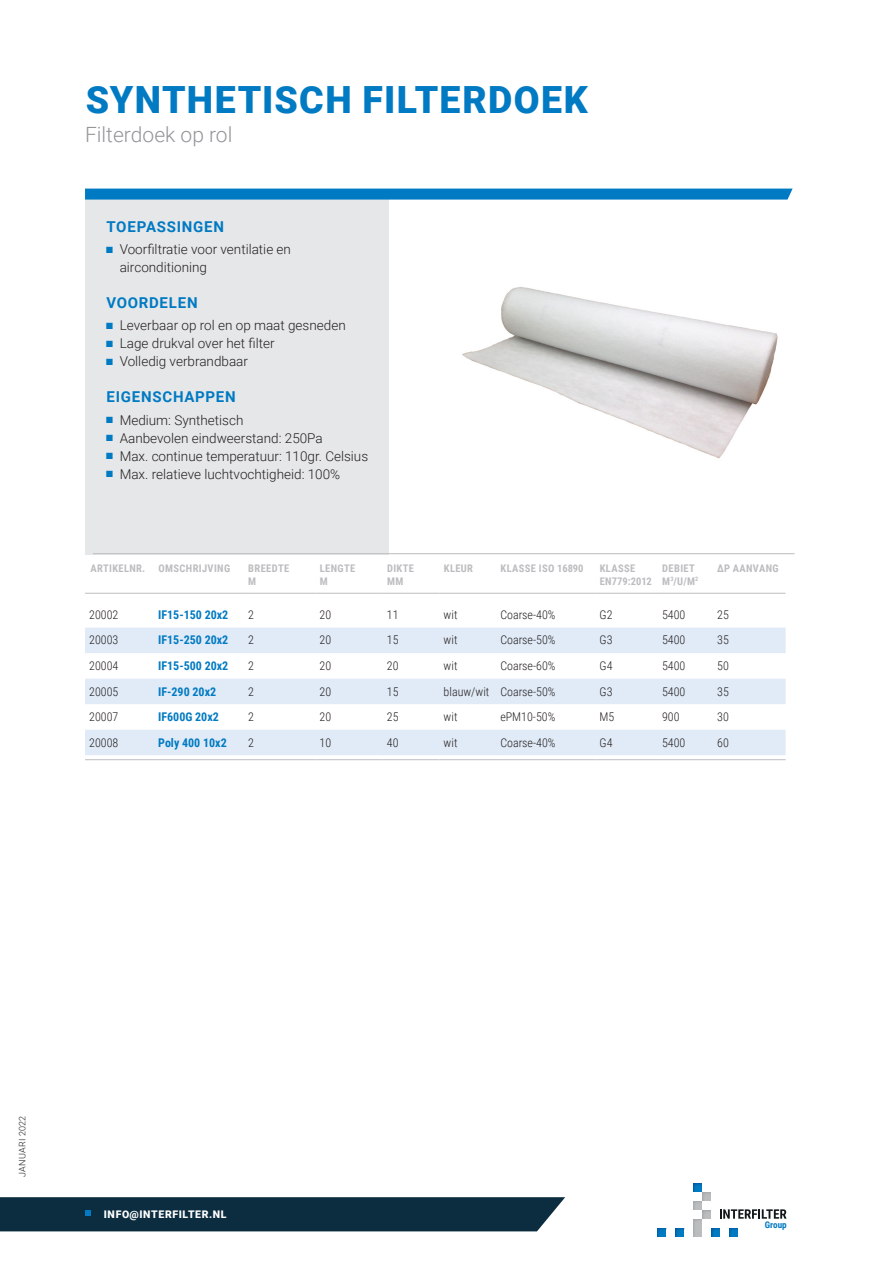
<style>
.page{position:relative;width:893px;height:1263px;background:#fff}
.page>*{position:absolute;margin:0;border:0;box-sizing:border-box;transform-origin:0 0}
.t1{font:900 37.5px "Roboto";letter-spacing:.03em;color:#007ac2}
.t2{font:300 21px "Roboto";color:#939598}
.t3{font:700 15px "Roboto";letter-spacing:.05em;color:#007ac2}
.t4{font:300 13.5px/18px "Roboto";color:#231f20}
.t5{font:300 12px "Roboto Condensed";color:#231f20}
.t6{font:700 12px "Roboto Condensed";color:#007ac2}
.t7{font:700 10.5px/12.6px "Roboto Condensed";letter-spacing:.035em;color:#bcbdc0}
.t8{font:900 10.5px "Roboto";letter-spacing:.06em;color:#fff}
.t9{font:700 9.15px "Roboto Condensed";color:#007ac2}
.t10{font:300 9px "Roboto";letter-spacing:.035em;color:#231f20}
.s1{color:#007ac2}
</style>
<div class="page">
<svg style="left:85px;top:628px;width:701px;height:127px;fill:#e1ebf7"></svg>
<hr style="left:85px;top:759px;width:68px;height:1px;background:#bcbdc0">
<hr style="left:153px;top:759px;width:91px;height:1px;background:#bcbdc0">
<hr style="left:244px;top:759px;width:71px;height:1px;background:#bcbdc0">
<hr style="left:315px;top:759px;width:68px;height:1px;background:#bcbdc0">
<hr style="left:383px;top:759px;width:56px;height:1px;background:#bcbdc0">
<hr style="left:439px;top:759px;width:57px;height:1px;background:#bcbdc0">
<hr style="left:496px;top:759px;width:99px;height:1px;background:#bcbdc0">
<hr style="left:595px;top:759px;width:63px;height:1px;background:#bcbdc0">
<hr style="left:658px;top:759px;width:55px;height:1px;background:#bcbdc0">
<hr style="left:713px;top:759px;width:73px;height:1px;background:#bcbdc0">
<hr style="left:85px;top:593px;width:68px;height:1px;background:#bcbdc0">
<hr style="left:153px;top:593px;width:91px;height:1px;background:#bcbdc0">
<hr style="left:244px;top:593px;width:71px;height:1px;background:#bcbdc0">
<hr style="left:315px;top:593px;width:68px;height:1px;background:#bcbdc0">
<hr style="left:383px;top:593px;width:56px;height:1px;background:#bcbdc0">
<hr style="left:439px;top:593px;width:57px;height:1px;background:#bcbdc0">
<hr style="left:496px;top:593px;width:99px;height:1px;background:#bcbdc0">
<hr style="left:595px;top:593px;width:63px;height:1px;background:#bcbdc0">
<hr style="left:658px;top:593px;width:55px;height:1px;background:#bcbdc0">
<hr style="left:713px;top:593px;width:73px;height:1px;background:#bcbdc0">
<div style="left:85px;top:192px;width:303px;height:362px;background:#e6e7e9"></div>
<img style="left:462px;top:287px;width:316px;height:172px">
<hr style="left:93px;top:553px;width:702px;height:1px;background:#bcbdc0">
<div style="left:0;top:1197px;width:565px;height:34px;background:#0c2d3f"></div>
<svg style="left:720px;top:1209px;width:66px;height:10px"></svg>
<svg style="left:657px;top:1228px;width:9px;height:8px"></svg>
<svg style="left:675px;top:1228px;width:9px;height:8px"></svg>
<svg style="left:693px;top:1183px;width:9px;height:9px"></svg>
<svg style="left:711px;top:1228px;width:9px;height:8px"></svg>
<svg style="left:729px;top:1228px;width:9px;height:8px"></svg>
<div style="left:702px;top:1192px;width:9px;height:9px;background:#b9babc"></div>
<div style="left:693px;top:1201px;width:9px;height:9px;background:#babbbc"></div>
<div style="left:702px;top:1210px;width:9px;height:9px;background:#b8babb"></div>
<div style="left:693px;top:1219px;width:9px;height:17px;background:#bbbcbd"></div>
<svg style="left:85px;top:189px;width:708px;height:11px;background:#0a7fc4"></svg>
<p class="t1" style="left:86px;top:74px;width:504px">SYNTHETISCH FILTERDOEK</p>
<p class="t2" style="left:85px;top:120px;width:149px">Filterdoek op rol</p>
<p class="t3" style="left:107px;top:216px;width:119px">TOEPASSINGEN</p>
<p class="t4" style="left:120px;top:240px;width:173px;text-indent:-13px"><span class="s1">■</span> Voorfiltratie voor ventilatie en airconditioning</p>
<p class="t3" style="left:107px;top:292px;width:93px">VOORDELEN</p>
<p class="t4" style="left:106px;top:316px;width:241px"><span class="s1">■</span> Leverbaar op rol en op maat gesneden</p>
<p class="t4" style="left:106px;top:334px;width:170px"><span class="s1">■</span> Lage drukval over het filter</p>
<p class="t4" style="left:106px;top:352px;width:143px"><span class="s1">■</span> Volledig verbrandbaar</p>
<p class="t3" style="left:107px;top:386px;width:131px">EIGENSCHAPPEN</p>
<p class="t4" style="left:106px;top:410px;width:139px"><span class="s1">■</span> Medium: Synthetisch</p>
<p class="t4" style="left:106px;top:428px;width:218px"><span class="s1">■</span> Aanbevolen eindweerstand: 250Pa</p>
<p class="t4" style="left:106px;top:446px;width:263px"><span class="s1">■</span> Max. continue temperatuur: 110gr. Celsius</p>
<p class="t4" style="left:106px;top:464px;width:235px"><span class="s1">■</span> Max. relatieve luchtvochtigheid: 100%</p>
<p class="t7" style="left:91px;top:562px;width:56px">ARTIKELNR.</p>
<p class="t7" style="left:158px;top:562px;width:73px">OMSCHRIJVING</p>
<p class="t7" style="left:248px;top:562px;width:43px">BREEDTE</p>
<p class="t7" style="left:248px;top:574px;width:9px">M</p>
<p class="t7" style="left:320px;top:562px;width:37px">LENGTE</p>
<p class="t7" style="left:320px;top:574px;width:9px">M</p>
<p class="t7" style="left:387px;top:562px;width:28px">DIKTE</p>
<p class="t7" style="left:387px;top:574px;width:18px">MM</p>
<p class="t7" style="left:444px;top:562px;width:31px">KLEUR</p>
<p class="t7" style="left:500px;top:562px;width:85px">KLASSE ISO 16890</p>
<p class="t7" style="left:600px;top:562px;width:54px">KLASSE<br>EN779:2012</p>
<p class="t7" style="left:662px;top:562px;width:34px">DEBIET</p>
<p class="t7" style="left:662px;top:574px;width:37px">M<sup>3</sup>/U/M<sup>2</sup></p>
<p class="t7" style="left:717px;top:562px;width:63px">ΔP AANVANG</p>
<p class="t5" style="left:89px;top:606px;width:31px">20002</p>
<p class="t6" style="left:158px;top:606px;width:72px">IF15-150 20x2</p>
<p class="t5" style="left:248px;top:606px;width:7px">2</p>
<p class="t5" style="left:320px;top:606px;width:13px">20</p>
<p class="t5" style="left:387px;top:606px;width:13px">11</p>
<p class="t5" style="left:444px;top:606px;width:15px">wit</p>
<p class="t5" style="left:500px;top:606px;width:57px">Coarse-40%</p>
<p class="t5" style="left:600px;top:606px;width:14px">G2</p>
<p class="t5" style="left:662px;top:606px;width:25px">5400</p>
<p class="t5" style="left:717px;top:606px;width:13px">25</p>
<p class="t5" style="left:89px;top:632px;width:31px">20003</p>
<p class="t6" style="left:158px;top:632px;width:72px">IF15-250 20x2</p>
<p class="t5" style="left:248px;top:632px;width:7px">2</p>
<p class="t5" style="left:320px;top:632px;width:13px">20</p>
<p class="t5" style="left:387px;top:632px;width:13px">15</p>
<p class="t5" style="left:444px;top:632px;width:15px">wit</p>
<p class="t5" style="left:500px;top:632px;width:57px">Coarse-50%</p>
<p class="t5" style="left:600px;top:632px;width:14px">G3</p>
<p class="t5" style="left:662px;top:632px;width:25px">5400</p>
<p class="t5" style="left:717px;top:632px;width:13px">35</p>
<p class="t5" style="left:89px;top:657px;width:31px">20004</p>
<p class="t6" style="left:158px;top:657px;width:72px">IF15-500 20x2</p>
<p class="t5" style="left:248px;top:657px;width:7px">2</p>
<p class="t5" style="left:320px;top:657px;width:13px">20</p>
<p class="t5" style="left:387px;top:657px;width:13px">20</p>
<p class="t5" style="left:444px;top:657px;width:15px">wit</p>
<p class="t5" style="left:500px;top:657px;width:57px">Coarse-60%</p>
<p class="t5" style="left:600px;top:657px;width:14px">G4</p>
<p class="t5" style="left:662px;top:657px;width:25px">5400</p>
<p class="t5" style="left:717px;top:657px;width:13px">50</p>
<p class="t5" style="left:89px;top:683px;width:31px">20005</p>
<p class="t6" style="left:158px;top:683px;width:59px">IF-290 20x2</p>
<p class="t5" style="left:248px;top:683px;width:7px">2</p>
<p class="t5" style="left:320px;top:683px;width:13px">20</p>
<p class="t5" style="left:387px;top:683px;width:13px">15</p>
<p class="t5" style="left:444px;top:683px;width:47px">blauw/wit</p>
<p class="t5" style="left:500px;top:683px;width:57px">Coarse-50%</p>
<p class="t5" style="left:600px;top:683px;width:14px">G3</p>
<p class="t5" style="left:662px;top:683px;width:25px">5400</p>
<p class="t5" style="left:717px;top:683px;width:13px">35</p>
<p class="t5" style="left:89px;top:708px;width:31px">20007</p>
<p class="t6" style="left:158px;top:708px;width:62px">IF600G 20x2</p>
<p class="t5" style="left:248px;top:708px;width:7px">2</p>
<p class="t5" style="left:320px;top:708px;width:13px">20</p>
<p class="t5" style="left:387px;top:708px;width:13px">25</p>
<p class="t5" style="left:444px;top:708px;width:15px">wit</p>
<p class="t5" style="left:500px;top:708px;width:57px">ePM10-50%</p>
<p class="t5" style="left:600px;top:708px;width:16px">M5</p>
<p class="t5" style="left:662px;top:708px;width:19px">900</p>
<p class="t5" style="left:717px;top:708px;width:13px">30</p>
<p class="t5" style="left:89px;top:734px;width:31px">20008</p>
<p class="t6" style="left:158px;top:734px;width:70px">Poly 400 10x2</p>
<p class="t5" style="left:248px;top:734px;width:7px">2</p>
<p class="t5" style="left:320px;top:734px;width:13px">10</p>
<p class="t5" style="left:387px;top:734px;width:13px">40</p>
<p class="t5" style="left:444px;top:734px;width:15px">wit</p>
<p class="t5" style="left:500px;top:734px;width:57px">Coarse-40%</p>
<p class="t5" style="left:600px;top:734px;width:14px">G4</p>
<p class="t5" style="left:662px;top:734px;width:25px">5400</p>
<p class="t5" style="left:717px;top:734px;width:13px">60</p>
<p class="t10" style="left:16px;top:1177px;width:62px;rotate:-90deg">JANUARI 2022</p>
<p class="t8" style="left:104px;top:1207px;width:124px">INFO@INTERFILTER.NL</p>
<p class="t9" style="left:765px;top:1218px;width:23px">Group</p>
</div>
